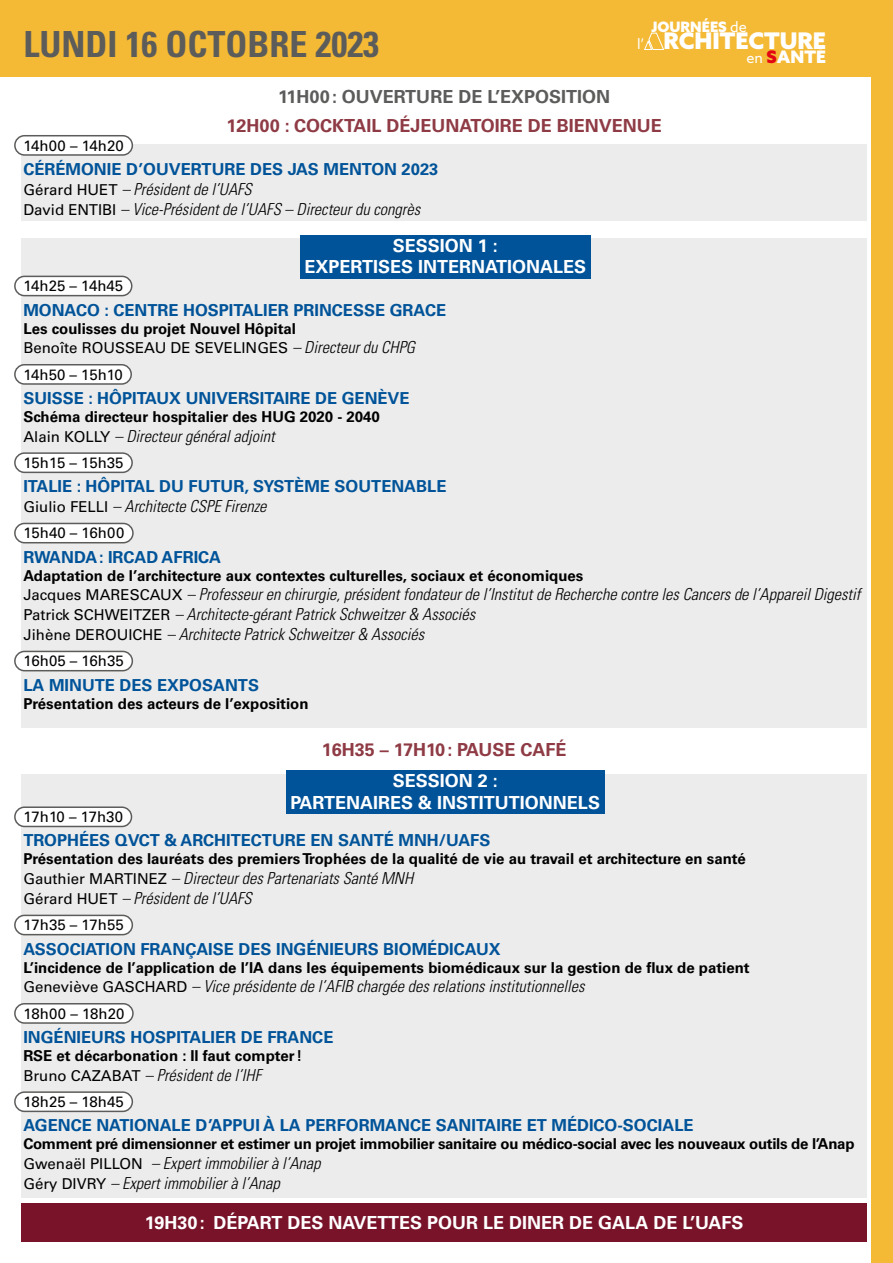
<style>
.page{position:relative;width:893px;height:1263px;background:#fff}
.page>*{position:absolute;margin:0;border:0;box-sizing:border-box;transform-origin:0 0}
.JOUR{font:700 condensed 36px "Univers LT Std";color:#5c5c5b}
.t1{font:900 22.95px "Azo Sans";color:#fff}
.SESSION{font:700 18px/21.6px "Univers LT Std";color:#fff;text-align:center}
.PAUSE{font:700 18px "Univers LT Std";color:#8f3b45}
.DINER_GALA{font:700 18px "Univers LT Std";color:#fff}
.OUVERTURE{font:700 18px "Univers LT Std";color:#5c5c5b}
.t2{font:900 17.25px "Azo Sans";color:#fff}
.INTERVENANT_Lundi{font:italic 300 condensed 16.5px "Univers LT Std";color:#000}
.AGENCES_Lundi{font:700 16.5px "Univers LT Std";color:#005399}
.TITRE_Conference_Lundi{font:700 15px "Univers LT Std";color:#000}
.HORAIRES_Lundi{font:15px "Univers LT Std";color:#000}
.TITRE_Conference_Lundi-2{font:700 15px "Univers LT Std";letter-spacing:-.02em;color:#000}
.INTERVENANT_Lundi-2{font:15px "Univers LT Std";color:#000}
.t3{font:900 14.4px "Azo Sans";color:#fff}
.s1{font-weight:400}
.s2{font-weight:400;font-size:14.4px}
.s3{color:#e30613}
.s4{font-weight:400;font-style:normal;font-stretch:normal;font-size:15px}
.s5{font-weight:300;font-style:italic;font-stretch:condensed;font-size:16.5px}
</style>
<div class="page">
<div style="left:872px;top:66px;width:21px;height:1197px;background:#f4b935"></div>
<div style="left:0;top:0;width:893px;height:77px;background:#f4b935"></div>
<div style="left:21px;top:239px;width:846px;height:489px;background:#ececec"></div>
<div style="left:300px;top:235px;width:290px;height:43px;background:#005399"></div>
<div style="left:15px;top:276px;width:117px;height:20px;background:#fff;border-radius:10px"></div>
<div style="left:14px;top:276px;width:118px;height:20px;border:2px solid #5c5c5b;border-radius:10px"></div>
<div style="left:15px;top:365px;width:116px;height:19px;background:#fff;border-radius:10px"></div>
<div style="left:14px;top:364px;width:118px;height:21px;border:2px solid #5c5c5b;border-radius:10px"></div>
<div style="left:15px;top:453px;width:117px;height:19px;background:#fff;border-radius:10px"></div>
<div style="left:14px;top:452px;width:119px;height:21px;border:2px solid #5c5c5b;border-radius:10px"></div>
<div style="left:15px;top:523px;width:118px;height:20px;background:#fff;border-radius:10px"></div>
<div style="left:14px;top:523px;width:120px;height:20px;border:2px solid #5c5c5b;border-radius:10px"></div>
<div style="left:15px;top:651px;width:117px;height:20px;background:#fff;border-radius:10px"></div>
<div style="left:14px;top:651px;width:119px;height:20px;border:2px solid #5c5c5b;border-radius:10px"></div>
<div style="left:21px;top:144px;width:846px;height:77px;background:#ececec"></div>
<div style="left:15px;top:136px;width:117px;height:19px;background:#fff;border-radius:10px"></div>
<div style="left:14px;top:135px;width:119px;height:21px;border:2px solid #5c5c5b;border-radius:10px"></div>
<div style="left:21px;top:774px;width:846px;height:424px;background:#ececec"></div>
<div style="left:286px;top:770px;width:318px;height:43px;background:#005399"></div>
<div style="left:15px;top:807px;width:117px;height:19px;background:#fff;border-radius:10px"></div>
<div style="left:14px;top:806px;width:118px;height:21px;border:2px solid #5c5c5b;border-radius:10px"></div>
<div style="left:15px;top:915px;width:117px;height:20px;background:#fff;border-radius:10px"></div>
<div style="left:14px;top:915px;width:119px;height:20px;border:2px solid #5c5c5b;border-radius:10px"></div>
<div style="left:15px;top:1004px;width:118px;height:19px;background:#fff;border-radius:10px"></div>
<div style="left:14px;top:1003px;width:120px;height:21px;border:2px solid #5c5c5b;border-radius:10px"></div>
<div style="left:15px;top:1092px;width:117px;height:19px;background:#fff;border-radius:10px"></div>
<div style="left:14px;top:1091px;width:119px;height:21px;border:2px solid #5c5c5b;border-radius:10px"></div>
<svg style="left:644px;top:32px;width:21px;height:18px"></svg>
<div style="left:21px;top:1203px;width:846px;height:39px;background:#79132a"></div>
<p class="JOUR" style="left:23px;top:22px;width:357px">LUNDI 16 OCTOBRE 2023</p>
<p class="OUVERTURE" style="left:278px;top:86px;width:333px">11H00: OUVERTURE DE L’EXPOSITION</p>
<p class="t3" style="left:651px;top:17px;width:97px">JOURNÉES <span class="s1">de</span></p>
<p class="t1" style="left:637px;top:26px;width:191px"><span class="s2">l’</span> RCHITECTURE</p>
<p class="t2" style="left:746px;top:45px;width:81px"><span class="s2">en</span> <span class="s3">S</span>ANTÉ</p>
<p class="PAUSE" style="left:226px;top:116px;width:437px">12H00 : COCKTAIL DÉJEUNATOIRE DE BIENVENUE</p>
<p class="HORAIRES_Lundi" style="left:23px;top:136px;width:102px">14h00 – 14h20</p>
<p class="AGENCES_Lundi" style="left:23px;top:159px;width:416px">CÉRÉMONIE D’OUVERTURE DES JAS MENTON 2023</p>
<p class="INTERVENANT_Lundi" style="left:23px;top:179px;width:230px"><span class="s4">Gérard HUET</span> – Président de l’UAFS</p>
<p class="INTERVENANT_Lundi" style="left:23px;top:199px;width:398px"><span class="s4">David ENTIBI</span> – Vice-Président de l’UAFS – Directeur du congrès</p>
<p class="SESSION" style="left:304px;top:235px;width:283px">SESSION 1 :<br>EXPERTISES INTERNATIONALES</p>
<p class="HORAIRES_Lundi" style="left:23px;top:277px;width:101px">14h25 – 14h45</p>
<p class="AGENCES_Lundi" style="left:23px;top:300px;width:424px">MONACO : CENTRE HOSPITALIER PRINCESSE GRACE</p>
<p class="TITRE_Conference_Lundi" style="left:23px;top:319px;width:274px">Les coulisses du projet Nouvel Hôpital</p>
<p class="INTERVENANT_Lundi-2" style="left:23px;top:339px;width:393px">Benoîte ROUSSEAU DE SEVELINGES <span class="s5">– Directeur du CHPG</span></p>
<p class="HORAIRES_Lundi" style="left:23px;top:365px;width:101px">14h50 – 15h10</p>
<p class="AGENCES_Lundi" style="left:23px;top:388px;width:388px">SUISSE : HÔPITAUX UNIVERSITAIRE DE GENÈVE</p>
<p class="TITRE_Conference_Lundi" style="left:23px;top:408px;width:358px">Schéma directeur hospitalier des HUG 2020 - 2040</p>
<p class="INTERVENANT_Lundi" style="left:23px;top:426px;width:253px"><span class="s4">Alain KOLLY</span> – Directeur général adjoint</p>
<p class="HORAIRES_Lundi" style="left:23px;top:454px;width:102px">15h15 – 15h35</p>
<p class="AGENCES_Lundi" style="left:23px;top:477px;width:425px">ITALIE : HÔPITAL DU FUTUR, SYSTÈME SOUTENABLE</p>
<p class="INTERVENANT_Lundi" style="left:23px;top:496px;width:245px"><span class="s4">Giulio FELLI</span> – Architecte CSPE Firenze</p>
<p class="HORAIRES_Lundi" style="left:23px;top:524px;width:103px">15h40 – 16h00</p>
<p class="AGENCES_Lundi" style="left:23px;top:547px;width:199px">RWANDA: IRCAD AFRICA</p>
<p class="TITRE_Conference_Lundi" style="left:23px;top:567px;width:561px">Adaptation de l’architecture aux contextes culturelles, sociaux et économiques</p>
<p class="INTERVENANT_Lundi" style="left:23px;top:585px;width:838px"><span class="s4">Jacques MARESCAUX</span> – Professeur en chirurgie, président fondateur de l’Institut de Recherche contre les Cancers de l’Appareil Digestif</p>
<p class="INTERVENANT_Lundi" style="left:23px;top:604px;width:453px"><span class="s4">Patrick SCHWEITZER</span> – Architecte-gérant Patrick Schweitzer &amp; Associés</p>
<p class="INTERVENANT_Lundi" style="left:23px;top:624px;width:402px"><span class="s4">Jihène DEROUICHE</span> – Architecte Patrick Schweitzer &amp; Associés</p>
<p class="HORAIRES_Lundi" style="left:23px;top:652px;width:102px">16h05 – 16h35</p>
<p class="AGENCES_Lundi" style="left:23px;top:675px;width:237px">LA MINUTE DES EXPOSANTS</p>
<p class="TITRE_Conference_Lundi" style="left:23px;top:694px;width:287px">Présentation des acteurs de l’exposition</p>
<p class="PAUSE" style="left:322px;top:739px;width:246px">16H35 – 17H10: PAUSE CAFÉ</p>
<p class="SESSION" style="left:290px;top:770px;width:311px">SESSION 2 :<br>PARTENAIRES &amp; INSTITUTIONNELS</p>
<p class="HORAIRES_Lundi" style="left:23px;top:808px;width:101px">17h10 – 17h30</p>
<p class="AGENCES_Lundi" style="left:23px;top:831px;width:469px">TROPHÉES QVCT &amp; ARCHITECTURE EN SANTÉ MNH/UAFS</p>
<p class="TITRE_Conference_Lundi" style="left:23px;top:850px;width:724px">Présentation des lauréats des premiers Trophées de la qualité de vie au travail et architecture en santé</p>
<p class="INTERVENANT_Lundi" style="left:23px;top:868px;width:391px"><span class="s4">Gauthier MARTINEZ</span> – Directeur des Partenariats Santé MNH</p>
<p class="INTERVENANT_Lundi" style="left:23px;top:888px;width:230px"><span class="s4">Gérard HUET</span> – Président de l’UAFS</p>
<p class="HORAIRES_Lundi" style="left:23px;top:916px;width:102px">17h35 – 17h55</p>
<p class="AGENCES_Lundi" style="left:23px;top:939px;width:479px">ASSOCIATION FRANÇAISE DES INGÉNIEURS BIOMÉDICAUX</p>
<p class="TITRE_Conference_Lundi" style="left:23px;top:958px;width:728px">L’incidence de l’application de l’IA dans les équipements biomédicaux sur la gestion de flux de patient</p>
<p class="INTERVENANT_Lundi" style="left:23px;top:977px;width:563px"><span class="s4">Geneviève GASCHARD</span> – Vice présidente de l’AFIB chargée des relations institutionnelles</p>
<p class="HORAIRES_Lundi" style="left:23px;top:1004px;width:103px">18h00 – 18h20</p>
<p class="AGENCES_Lundi" style="left:23px;top:1027px;width:312px">INGÉNIEURS HOSPITALIER DE FRANCE</p>
<p class="TITRE_Conference_Lundi" style="left:23px;top:1047px;width:280px">RSE et décarbonation : Il faut compter!</p>
<p class="INTERVENANT_Lundi" style="left:23px;top:1065px;width:239px"><span class="s4">Bruno CAZABAT</span> – Président de l’IHF</p>
<p class="HORAIRES_Lundi" style="left:23px;top:1093px;width:102px">18h25 – 18h45</p>
<p class="AGENCES_Lundi" style="left:23px;top:1116px;width:672px">AGENCE NATIONALE D’APPUI À LA PERFORMANCE SANITAIRE ET MÉDICO-SOCIALE</p>
<p class="TITRE_Conference_Lundi-2" style="left:23px;top:1135px;width:833px">Comment pré dimensionner et estimer un projet immobilier sanitaire ou médico-social avec les nouveaux outils de l’Anap</p>
<p class="INTERVENANT_Lundi" style="left:23px;top:1153px;width:299px"><span class="s4">Gwenaël PILLON</span> – Expert immobilier à l’Anap</p>
<p class="INTERVENANT_Lundi" style="left:23px;top:1173px;width:258px"><span class="s4">Géry DIVRY</span> – Expert immobilier à l’Anap</p>
<p class="DINER_GALA" style="left:145px;top:1212px;width:600px">19H30: DÉPART DES NAVETTES POUR LE DINER DE GALA DE L’UAFS</p>
</div>
